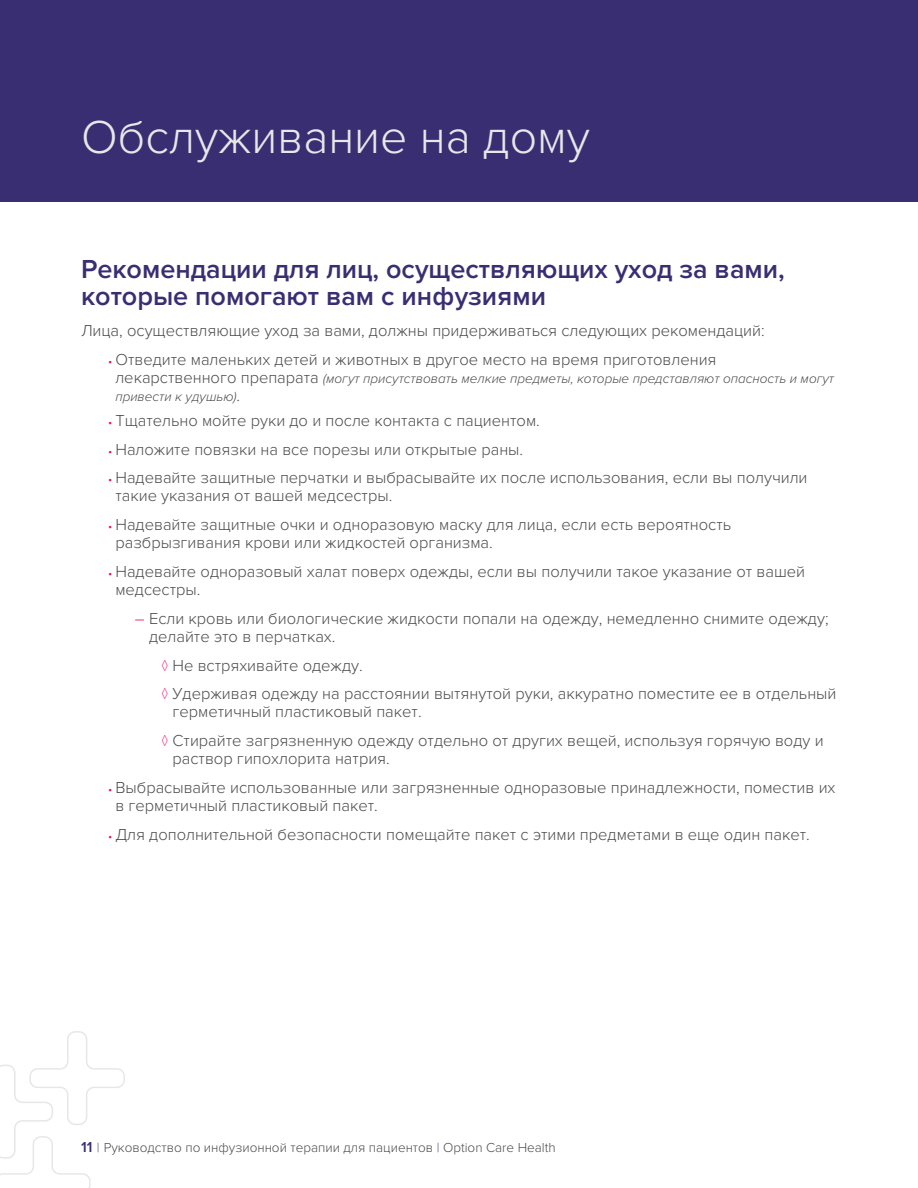
<style>
.page{position:relative;width:918px;height:1188px;background:#fff}
.page>*{position:absolute;margin:0;border:0;box-sizing:border-box;transform-origin:0 0}
.t1{font:300 48px "Proxima Nova";color:#e6e7e9}
.t2{font:600 27px/27px "Proxima Nova";color:#3a2e73}
.t3{font:300 16.5px/18px "Proxima Nova";color:#4b4c4d}
.t4{font:italic 300 13.5px/18px "Proxima Nova";color:#4b4c4d}
.t5{font:300 13.5px "Proxima Nova";color:#4b4c4d}
.s1{font-size:12px;color:#ec0b6b}
.s2{font-style:normal;font-size:16.5px}
.s3{color:#ec0b6b}
.s4{font-weight:600;font-size:15px;color:#3a2e73}
.s5{color:#524580}
</style>
<div class="page">
<div style="left:0;top:0;width:918px;height:202px;background:#3a2e73"></div>
<svg style="left:0;top:1031px;width:125px;height:157px"></svg>
<h1 class="t1" style="left:81px;top:109px;width:510px">Обслуживание на дому</h1>
<h2 class="t2" style="left:81px;top:256px;width:705px">Рекомендации для лиц, осуществляющих уход за вами, которые помогают вам с инфузиями</h2>
<p class="t3" style="left:81px;top:322px;width:685px">Лица, осуществляющие уход за вами, должны придерживаться следующих рекомендаций:</p>
<p class="t3" style="left:108px;top:351px;width:610px"><span class="s1">•</span> Отведите маленьких детей и животных в другое место на время приготовления</p>
<p class="t4" style="left:115px;top:370px;width:720px"><span class="s2">лекарственного препарата</span> (могут присутствовать мелкие предметы, которые представляют опасность и могут привести к удушью)<span class="s2">.</span></p>
<p class="t3" style="left:108px;top:412px;width:433px"><span class="s1">•</span> Тщательно мойте руки до и после контакта с пациентом.</p>
<p class="t3" style="left:108px;top:440px;width:417px"><span class="s1">•</span> Наложите повязки на все порезы или открытые раны.</p>
<p class="t3" style="left:115px;top:469px;width:694px;text-indent:-7px"><span class="s1">•</span> Надевайте защитные перчатки и выбрасывайте их после использования, если вы получили такие указания от вашей медсестры.</p>
<p class="t3" style="left:115px;top:516px;width:617px;text-indent:-7px"><span class="s1">•</span> Надевайте защитные очки и одноразовую маску для лица, если есть вероятность разбрызгивания крови или жидкостей организма.</p>
<p class="t3" style="left:115px;top:563px;width:691px;text-indent:-7px"><span class="s1">•</span> Надевайте одноразовый халат поверх одежды, если вы получили такое указание от вашей медсестры.</p>
<p class="t3" style="left:149px;top:610px;width:681px;text-indent:-14px"><span class="s3">–</span> Если кровь или биологические жидкости попали на одежду, немедленно снимите одежду; делайте это в перчатках.</p>
<p class="t3" style="left:162px;top:651px;width:676px;line-height:28.8px"><span class="s3">◊</span> Не встряхивайте одежду.<br><span class="s3">◊</span> Удерживая одежду на расстоянии вытянутой руки, аккуратно поместите ее в отдельный</p>
<p class="t3" style="left:162px;top:698px;width:663px;line-height:28.8px;text-indent:10px">герметичный пластиковый пакет.<br><span class="s3">◊</span> Стирайте загрязненную одежду отдельно от других вещей, используя горячую воду и</p>
<p class="t3" style="left:172px;top:750px;width:219px">раствор гипохлорита натрия.</p>
<p class="t3" style="left:115px;top:779px;width:722px;text-indent:-7px"><span class="s1">•</span> Выбрасывайте использованные или загрязненные одноразовые принадлежности, поместив их в герметичный пластиковый пакет.</p>
<p class="t3" style="left:108px;top:826px;width:703px"><span class="s1">•</span> Для дополнительной безопасности помещайте пакет с этими предметами в еще один пакет.</p>
<p class="t5" style="left:81px;top:1140px;width:476px"><span class="s4">11</span> <span class="s5">|</span> Руководство по инфузионной терапии для пациентов <span class="s5">|</span> Option Care Health</p>
</div>
